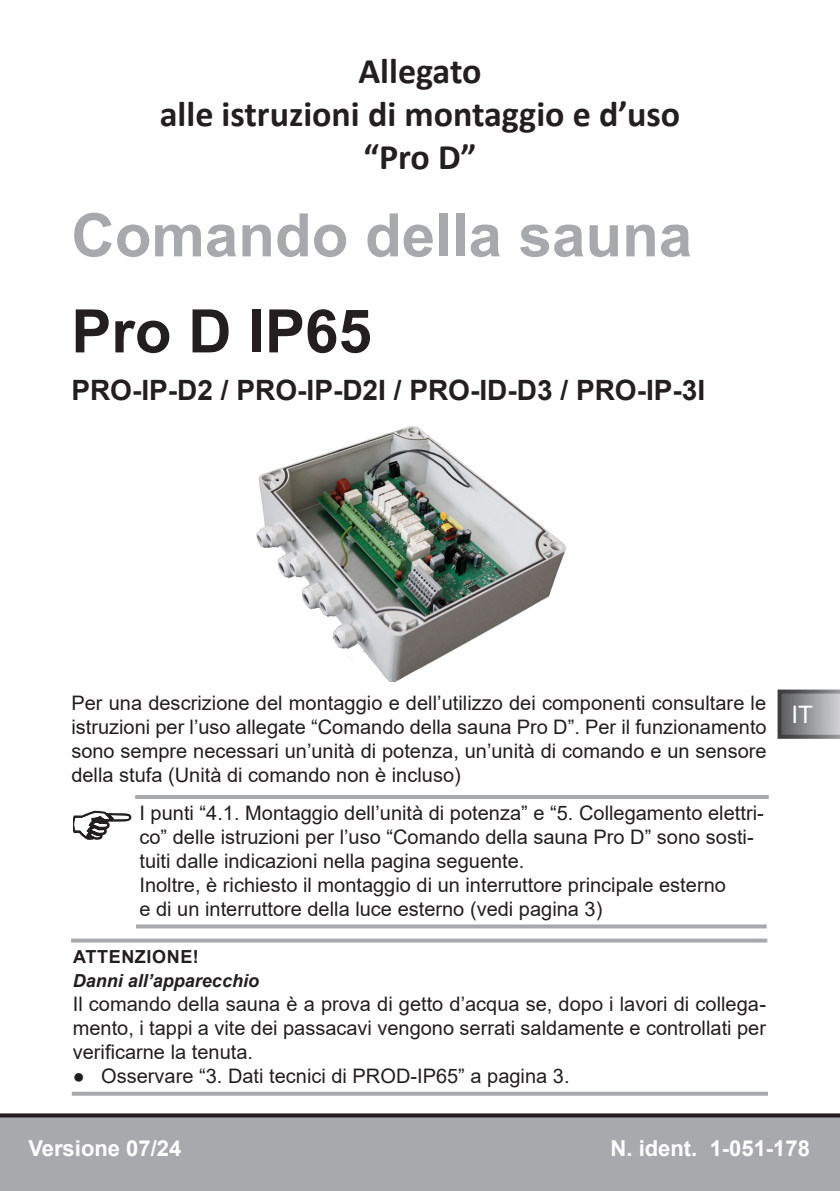
<style>
.page{position:relative;width:840px;height:1191px;background:#fff}
.page>*{position:absolute;margin:0;border:0;box-sizing:border-box;transform-origin:0 0}
.Titel{font:700 60px "Arial";color:#a8a9ad}
.Titel-2{font:700 60px "Arial";color:#231f20}
.t1{font:700 36px "Calibri";color:#231f20}
.Titel-3{font:700 28px "Arial";color:#231f20}
.t2{font:24px "Arial";color:#fff}
.t3{font:700 22px "Arial";color:#fff}
.Tipp{font:20px/24px "Arial";color:#231f20;text-align:justify}
.Folge{font:20px/24px "Arial";color:#231f20;text-align:justify}
.Art_und_Quelle_der_Gefahr{font:italic 700 18px "Arial";color:#231f20}
.Signalwort{font:700 18px "Arial";letter-spacing:.035em;color:#231f20}
</style>
<div class="page">
<div style="left:0;top:1117px;width:839px;height:74px;background:#a8a9ad"></div>
<svg style="left:0;top:1113px;width:839px;height:4px;background:#3a3637"></svg>
<svg style="left:777px;top:689px;width:62px;height:50px;background:#8c8d8f"></svg>
<svg style="left:73px;top:810px;width:58px;height:30px"></svg>
<hr style="left:135px;top:795px;width:633px;height:4px;background:#a8a9ad">
<svg style="left:136px;top:924px;width:630px;height:4px;background:#b1b2b6"></svg>
<svg style="left:71px;top:938px;width:695px;height:4px;background:#b4b5b8"></svg>
<svg style="left:72px;top:1091px;width:695px;height:4px;background:#b8b9bc"></svg>
<img style="left:256px;top:426px;width:310px;height:256px">
<p class="t1" style="left:358px;top:45px;width:125px">Allegato</p>
<p class="t1" style="left:160px;top:89px;width:521px">alle istruzioni di montaggio e d’uso</p>
<p class="t1" style="left:363px;top:132px;width:115px">“Pro D”</p>
<p class="Titel" style="left:71px;top:193px;width:622px">Comando della sauna</p>
<p class="Titel-2" style="left:71px;top:289px;width:302px">Pro D IP65</p>
<p class="Titel-3" style="left:71px;top:371px;width:635px">PRO-IP-D2 / PRO-IP-D2I / PRO-ID-D3 / PRO-IP-3I</p>
<p class="Tipp" style="left:71px;top:691px;width:696px">Per una descrizione del montaggio e dell’utilizzo dei componenti consultare le istruzioni per l’uso allegate “Comando della sauna Pro D”. Per il funzionamento sono sempre necessari un’unità di potenza, un’unità di comando e un sensore della stufa (Unità di comando non è incluso)</p>
<p class="Tipp" style="left:139px;top:800px;width:625px;text-align:left">I punti “4.1. Montaggio dell’unità di potenza” e “5. Collegamento elettri&shy;co” delle istruzioni per l’uso “Comando della sauna Pro D” sono sosti&shy;tuiti dalle indicazioni nella pagina seguente.<br>Inoltre, è richiesto il montaggio di un interruttore principale esterno<br>e di un interruttore della luce esterno (vedi pagina 3)</p>
<p class="Signalwort" style="left:73px;top:943px;width:127px">ATTENZIONE!</p>
<p class="Art_und_Quelle_der_Gefahr" style="left:73px;top:968px;width:188px">Danni all’apparecchio</p>
<p class="Folge" style="left:73px;top:991px;width:694px">Il comando della sauna è a prova di getto d’acqua se, dopo i lavori di collega&shy;mento, i tappi a vite dei passacavi vengono serrati saldamente e controllati per verificarne la tenuta.</p>
<p class="Tipp" style="left:73px;top:1063px;width:498px">● Osservare “3. Dati tecnici di PROD-IP65” a pagina 3.</p>
<p class="t2" style="left:791px;top:697px;width:23px">IT</p>
<p class="t3" style="left:28px;top:1132px;width:154px">Versione 07/24</p>
<p class="t3" style="left:610px;top:1132px;width:201px">N. ident. 1-051-178</p>
</div>
